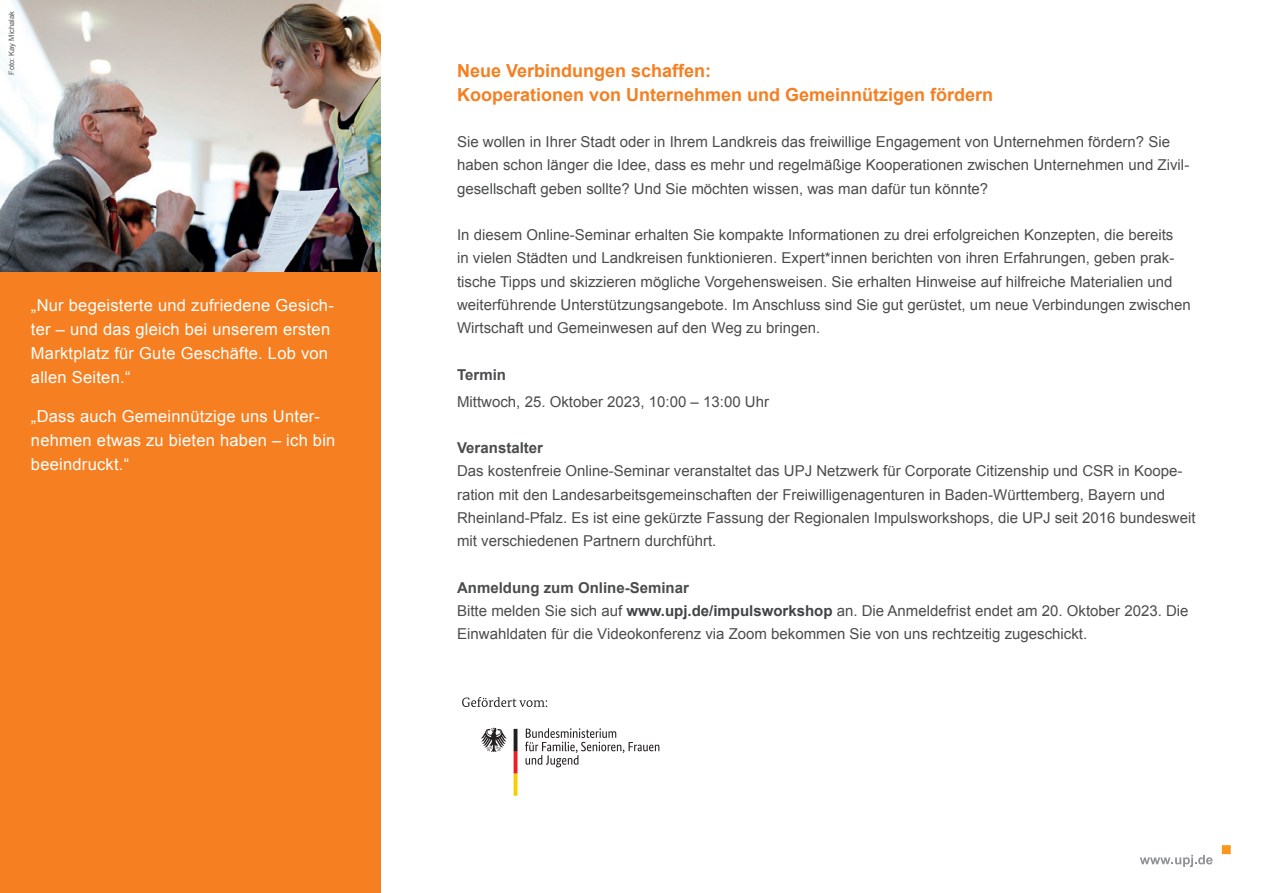
<style>
.page{position:relative;width:1263px;height:893px;background:#fff}
.page>*{position:absolute;margin:0;border:0;box-sizing:border-box;transform-origin:0 0}
.t1{font:700 18px/23.2px "Arial";color:#f57f21}
.t2{font:16.5px/24px "Arial";letter-spacing:.015em;color:#fff}
.t3{font:15px/23.2px "Arial";color:#4b4c4d}
.t4{font:700 15px "Arial";color:#4b4c4d}
.t5{font:7.5px "Arial";color:#57585a}
.s1{font-weight:700}
.s2{font-weight:700;color:#414445}
</style>
<div class="page">
<div style="left:0;top:0;width:381px;height:893px;background:#f57f21"></div>
<svg style="left:1140px;top:855px;width:72px;height:12px"></svg>
<div style="left:1222px;top:845px;width:9px;height:9px;background:#f7971d"></div>
<svg style="left:525px;top:728px;width:134px;height:39px"></svg>
<svg style="left:481px;top:728px;width:26px;height:24px"></svg>
<svg style="left:514px;top:729px;width:3px;height:67px"></svg>
<svg style="left:462px;top:697px;width:85px;height:10px"></svg>
<img style="left:0;top:0;width:381px;height:271px">
<p class="t5" style="left:7px;top:75px;width:65px;rotate:-90deg">Foto: Kay Michalak</p>
<p class="t2" style="left:31px;top:293px;width:304px">„Nur begeisterte und zufriedene Gesich&shy;ter – und das gleich bei unserem ersten Marktplatz für Gute Geschäfte. Lob von allen Seiten.“</p>
<p class="t2" style="left:31px;top:404px;width:306px">„Dass auch Gemeinnützige uns Unter&shy;nehmen etwas zu bieten haben – ich bin beeindruckt.“</p>
<p class="t1" style="left:457px;top:60px;width:538px">Neue Verbindungen schaffen:<br>Kooperationen von Unternehmen und Gemeinnützigen fördern</p>
<p class="t3" style="left:457px;top:130px;width:734px">Sie wollen in Ihrer Stadt oder in Ihrem Landkreis das freiwillige Engagement von Unternehmen fördern? Sie haben schon länger die Idee, dass es mehr und regelmäßige Kooperationen zwischen Unternehmen und Zivil&shy;gesellschaft geben sollte? Und Sie möchten wissen, was man dafür tun könnte?</p>
<p class="t3" style="left:457px;top:223px;width:735px">In diesem Online-Seminar erhalten Sie kompakte Informationen zu drei erfolgreichen Konzepten, die bereits<br>in vielen Städten und Landkreisen funktionieren. Expert*innen berichten von ihren Erfahrungen, geben prak&shy;tische Tipps und skizzieren mögliche Vorgehensweisen. Sie erhalten Hinweise auf hilfreiche Materialien und weiterführende Unterstützungsangebote. Im Anschluss sind Sie gut gerüstet, um neue Verbindungen zwischen Wirtschaft und Gemeinwesen auf den Weg zu bringen.</p>
<p class="t4" style="left:457px;top:364px;width:50px">Termin</p>
<p class="t3" style="left:457px;top:390px;width:313px">Mittwoch, 25. Oktober 2023, 10:00 – 13:00 Uhr</p>
<p class="t4" style="left:457px;top:438px;width:87px">Veranstalter</p>
<p class="t3" style="left:457px;top:460px;width:740px">Das kostenfreie Online-Seminar veranstaltet das UPJ Netzwerk für Corporate Citizenship und CSR in Koope&shy;ration mit den Landesarbeitsgemeinschaften der Freiwilligenagenturen in Baden-Württemberg, Bayern und Rheinland-Pfalz. Es ist eine gekürzte Fassung der Regionalen Impulsworkshops, die UPJ seit 2016 bundesweit mit verschiedenen Partnern durchführt.</p>
<p class="t3" style="left:457px;top:576px;width:733px"><span class="s1">Anmeldung zum Online-Seminar<br></span>Bitte melden Sie sich auf <span class="s2">www.upj.de/impulsworkshop</span> an. Die Anmeldefrist endet am 20. Oktober 2023. Die<br>Einwahldaten für die Videokonferenz via Zoom bekommen Sie von uns rechtzeitig zugeschickt.</p>
</div>
